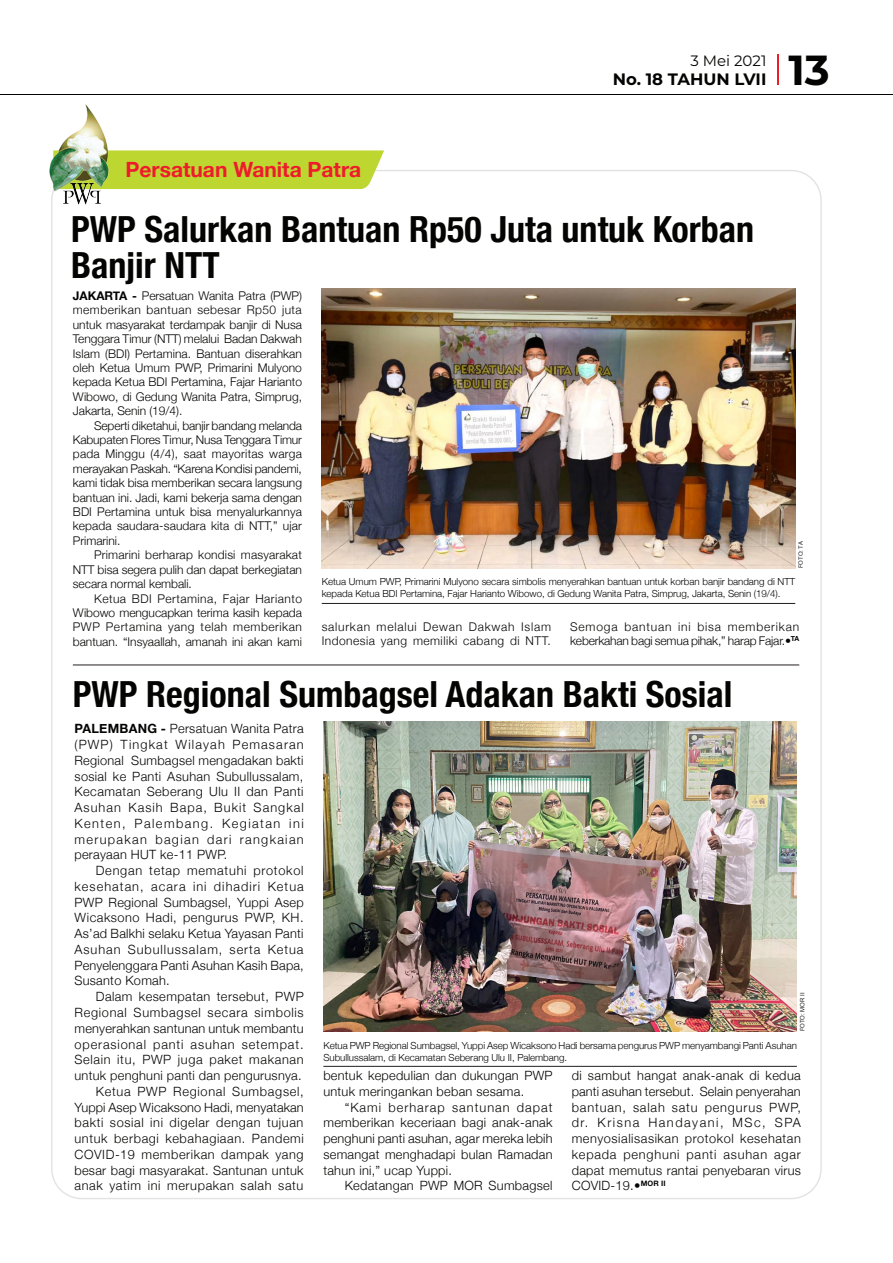
<style>
.page{position:relative;width:893px;height:1263px;background:#fff}
.page>*{position:absolute;margin:0;border:0;box-sizing:border-box;transform-origin:0 0}
.t1{font:700 42px "Montserrat";color:#040503}
.isi_a3{font:700 condensed 36px/36px "Helvetica Neue";color:#040503}
.isi_a3-2{font:700 21px "Helvetica Neue";color:#ee1b2d}
.t2{font:700 16.5px "Montserrat";color:#040503}
.t3{font:15px "Montserrat";color:#040503}
.isi_a3-3{font:300 12.75px/15.8px "Helvetica Neue";letter-spacing:.02em;color:#040503;text-align:justify}
.isi_a3-4{font:300 12px/14.4px "Helvetica Neue";color:#040503;text-align:justify}
.isi_a3-5{font:300 12px/14.4px "Helvetica Neue";letter-spacing:.05em;color:#040503}
.isi_a3-6{font:300 9.75px/11.2px "Helvetica Neue";letter-spacing:-.005em;color:#040503}
.t4{font:6px "Arial";color:#231f20}
.s1{font-weight:700}
</style>
<div class="page">
<hr style="left:777px;top:54px;width:2px;height:31px;background:#ee1d23">
<hr style="left:0;top:94px;width:893px;height:1px;background:#040503">
<div style="left:112px;top:150px;width:273px;height:39px;background:#bed630"></div>
<img style="left:49px;top:104px;width:63px;height:108px">
<img style="left:322px;top:288px;width:473px;height:280px">
<hr style="left:73px;top:665px;width:726px;height:1px;background:#231f20">
<img style="left:323px;top:721px;width:474px;height:310px">
<hr style="left:322px;top:603px;width:473px;height:1px;background:#231f20">
<hr style="left:323px;top:1066px;width:474px;height:1px;background:#231f20">
<p class="t3" style="left:690px;top:50px;width:78px">3 Mei 2021</p>
<p class="t2" style="left:613px;top:67px;width:155px">No. 18 TAHUN LVII</p>
<p class="t1" style="left:789px;top:40px;width:43px">13</p>
<p class="isi_a3-2" style="left:126px;top:153px;width:237px">Persatuan Wanita Patra</p>
<p class="isi_a3" style="left:71px;top:209px;width:684px">PWP Salurkan Bantuan Rp50 Juta untuk Korban<br>Banjir NTT</p>
<p class="isi_a3-4" style="left:73px;top:288px;width:231px"><span class="s1">JAKARTA -</span> Persatuan Wanita Patra (PWP) memberikan bantuan sebesar Rp50 juta untuk masyarakat terdampak banjir di Nusa Tenggara Timur (NTT) melalui Badan Dakwah Islam (BDI) Pertamina. Bantuan diserahkan oleh Ketua Umum PWP, Primarini Mulyono kepada Ketua BDI Pertamina, Fajar Harianto Wibowo, di Gedung Wanita Patra, Simprug, Jakarta, Senin (19/4).</p>
<p class="isi_a3-4" style="left:73px;top:417px;width:231px;text-indent:21px">Seperti diketahui, banjir bandang melanda Kabupaten Flores Timur, Nusa Tenggara Timur pada Minggu (4/4), saat mayoritas warga merayakan Paskah. “Karena Kondisi pandemi, kami tidak bisa memberikan secara langsung bantuan ini. Jadi, kami bekerja sama dengan BDI Pertamina untuk bisa menyalurkannya kepada saudara-saudara kita di NTT,” ujar Primarini.</p>
<p class="isi_a3-4" style="left:73px;top:547px;width:231px;text-indent:21px">Primarini berharap kondisi masyarakat NTT bisa segera pulih dan dapat berkegiatan secara normal kembali.</p>
<p class="isi_a3-4" style="left:73px;top:590px;width:231px;text-indent:21px">Ketua BDI Pertamina, Fajar Harianto Wibowo mengucapkan terima kasih kepada PWP Pertamina yang telah memberikan bantuan. “Insyaallah, amanah ini akan kami</p>
<p class="t4" style="left:797px;top:568px;width:29px;rotate:-90deg">FOTO: TA</p>
<p class="isi_a3-6" style="left:322px;top:576px;width:475px">Ketua Umum PWP, Primarini Mulyono secara simbolis menyerahkan bantuan untuk korban banjir bandang di NTT kepada Ketua BDI Pertamina, Fajar Harianto Wibowo, di Gedung Wanita Patra, Simprug, Jakarta, Senin (19/4).</p>
<p class="isi_a3-5" style="left:322px;top:618px;width:231px">salurkan melalui Dewan Dakwah Islam<br>Indonesia yang memiliki cabang di NTT.</p>
<p class="isi_a3-4" style="left:570px;top:618px;width:231px">Semoga bantuan ini bisa memberikan keberkahan bagi semua pihak,” harap Fajar.•<sup>TA</sup></p>
<p class="isi_a3" style="left:73px;top:673px;width:661px">PWP Regional Sumbagsel Adakan Bakti Sosial</p>
<p class="isi_a3-3" style="left:75px;top:720px;width:231px"><span class="s1">PALEMBANG -</span> Persatuan Wanita Patra (PWP) Tingkat Wilayah Pemasaran Regional Sumbagsel mengadakan bakti sosial ke Panti Asuhan Subullussalam, Kecamatan Seberang Ulu II dan Panti Asuhan Kasih Bapa, Bukit Sangkal Kenten, Palembang. Kegiatan ini merupakan bagian dari rangkaian perayaan HUT ke-11 PWP.</p>
<p class="isi_a3-3" style="left:75px;top:862px;width:231px;text-indent:21px">Dengan tetap mematuhi protokol kesehatan, acara ini dihadiri Ketua PWP Regional Sumbagsel, Yuppi Asep Wicaksono Hadi, pengurus PWP, KH.<br>As’ad Balkhi selaku Ketua Yayasan Panti Asuhan Subullussalam, serta Ketua Penyelenggara Panti Asuhan Kasih Bapa, Susanto Komah.</p>
<p class="isi_a3-3" style="left:75px;top:988px;width:231px;text-indent:21px">Dalam kesempatan tersebut, PWP Regional Sumbagsel secara simbolis menyerahkan santunan untuk membantu operasional panti asuhan setempat.<br>Selain itu, PWP juga paket makanan untuk penghuni panti dan pengurusnya.</p>
<p class="isi_a3-3" style="left:75px;top:1082px;width:231px;text-indent:21px">Ketua PWP Regional Sumbagsel, Yuppi Asep Wicaksono Hadi, menyatakan bakti sosial ini digelar dengan tujuan untuk berbagi kebahagiaan. Pandemi COVID-19 memberikan dampak yang besar bagi masyarakat. Santunan untuk anak yatim ini merupakan salah satu</p>
<p class="t4" style="left:798px;top:1031px;width:40px;rotate:-90deg">FOTO: MOR II</p>
<p class="isi_a3-6" style="left:323px;top:1039px;width:475px">Ketua PWP Regional Sumbagsel, Yuppi Asep Wicaksono Hadi bersama pengurus PWP menyambangi Panti Asuhan<br>Subullussalam, di Kecamatan Seberang Ulu II, Palembang.</p>
<p class="isi_a3-3" style="left:323px;top:1067px;width:231px">bentuk kepedulian dan dukungan PWP untuk meringankan beban sesama.</p>
<p class="isi_a3-3" style="left:323px;top:1098px;width:231px;text-indent:21px">“Kami berharap santunan dapat memberikan keceriaan bagi anak-anak penghuni panti asuhan, agar mereka lebih semangat menghadapi bulan Ramadan tahun ini,” ucap Yuppi.</p>
<p class="isi_a3-3" style="left:345px;top:1177px;width:209px">Kedatangan PWP MOR Sumbagsel</p>
<p class="isi_a3-3" style="left:572px;top:1067px;width:231px">di sambut hangat anak-anak di kedua panti asuhan tersebut. Selain penyerahan bantuan, salah satu pengurus PWP, dr. Krisna Handayani, MSc, SPA menyosialisasikan protokol kesehatan kepada penghuni panti asuhan agar dapat memutus rantai penyebaran virus COVID-19.•<sup>MOR</sup> <sup>II</sup></p>
</div>
